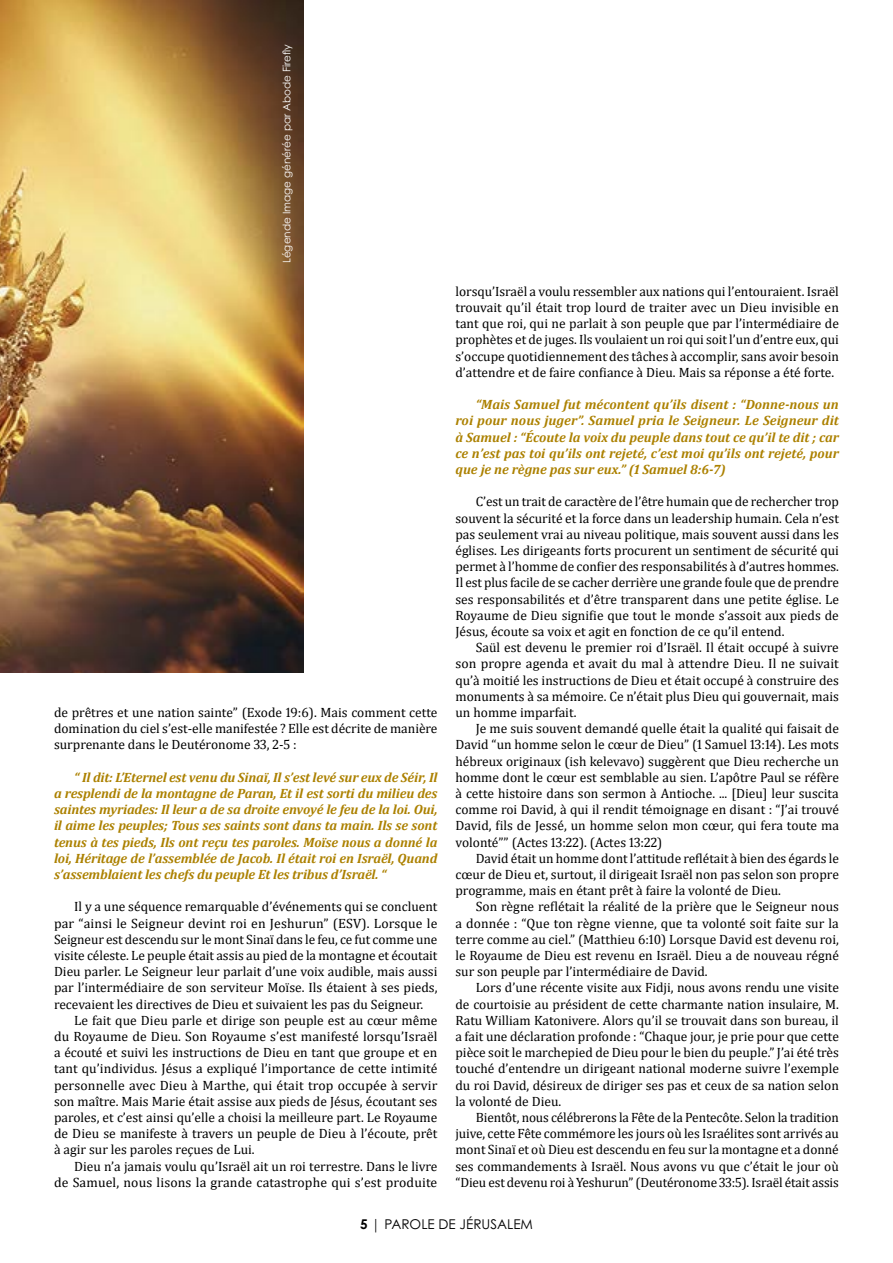
<style>
.page{position:relative;width:893px;height:1263px;background:#fff}
.page>*{position:absolute;margin:0;border:0;box-sizing:border-box;transform-origin:0 0}
.t1{font:13.5px/16.2px "Cambria";color:#000;text-align:justify}
.t2{font:italic 700 13.5px/16.2px "Cambria";letter-spacing:-.01em;color:#ac8100;text-align:justify}
.t3{font:13.5px "Century Gothic Pro";color:#000}
.t4{font:10.5px "Century Gothic Pro";color:#fff}
.s1{font-weight:700}
.s2{font-family:"Scala Pro"}
</style>
<div class="page">
<img style="left:0;top:0;width:304px;height:673px">
<p class="t4" style="left:280px;top:263px;width:220px;rotate:-90deg">Légende Image générée par Abode Firefly</p>
<p class="t1" style="left:54px;top:704px;width:385px">de prêtres et une nation sainte” (Exode 19:6). Mais comment cette domination du ciel s’est-elle manifestée ? Elle est décrite de manière surprenante dans le Deutéronome 33, 2-5 :</p>
<p class="t2" style="left:54px;top:769px;width:385px;text-indent:20px">“ Il dit: L’Eternel est venu du Sinaï, Il s’est levé sur eux de Séir, Il a resplendi de la montagne de Paran, Et il est sorti du milieu des saintes myriades: Il leur a de sa droite envoyé le feu de la loi. Oui, il aime les peuples; Tous ses saints sont dans ta main. Ils se sont tenus à tes pieds, Ils ont reçu tes paroles. Moïse nous a donné la loi, Héritage de l’assemblée de Jacob. Il était roi en Israël, Quand s’assemblaient les chefs du peuple Et les tribus d’Israël. “</p>
<p class="t1" style="left:54px;top:899px;width:385px;text-indent:20px">Il y a une séquence remarquable d’événements qui se concluent par “ainsi le Seigneur devint roi en Jeshurun” (ESV). Lorsque le Seigneur est descendu sur le mont Sinaï dans le feu, ce fut comme une visite céleste. Le peuple était assis au pied de la montagne et écoutait Dieu parler. Le Seigneur leur parlait d’une voix audible, mais aussi par l’intermédiaire de son serviteur Moïse. Ils étaient à ses pieds, recevaient les directives de Dieu et suivaient les pas du Seigneur.</p>
<p class="t1" style="left:54px;top:1012px;width:385px;text-indent:20px">Le fait que Dieu parle et dirige son peuple est au cœur même du Royaume de Dieu. Son Royaume s’est manifesté lorsqu’Israël a écouté et suivi les instructions de Dieu en tant que groupe et en tant qu’individus. Jésus a expliqué l’importance de cette intimité personnelle avec Dieu à Marthe, qui était trop occupée à servir son maître. Mais Marie était assise aux pieds de Jésus, écoutant ses paroles, et c’est ainsi qu’elle a choisi la meilleure part. Le Royaume de Dieu se manifeste à travers un peuple de Dieu à l’écoute, prêt à agir sur les paroles reçues de Lui.</p>
<p class="t1" style="left:54px;top:1158px;width:385px;text-align:right">Dieu n’a jamais voulu qu’Israël ait un roi terrestre. Dans le livre<br>de Samuel, nous lisons la grande catastrophe qui s’est produite</p>
<p class="t1" style="left:455px;top:283px;width:385px">lorsqu’Israël a voulu ressembler aux nations qui l’entouraient. Israël trouvait qu’il était trop lourd de traiter avec un Dieu invisible en tant que roi, qui ne parlait à son peuple que par l’intermédiaire de prophètes et de juges. Ils voulaient un roi qui soit l’un d’entre eux, qui s’occupe quotidiennement des tâches à accomplir, sans avoir besoin d’attendre et de faire confiance à Dieu. Mais sa réponse a été forte.</p>
<p class="t2" style="left:455px;top:396px;width:385px;text-indent:20px">“Mais Samuel fut mécontent qu’ils disent : “Donne-nous un roi pour nous juger”. Samuel pria le Seigneur. Le Seigneur dit à Samuel : “Écoute la voix du peuple dans tout ce qu’il te dit ; car ce n’est pas toi qu’ils ont rejeté, c’est moi qu’ils ont rejeté, pour que je ne règne pas sur eux.” (1 Samuel 8:6-7)</p>
<p class="t1" style="left:455px;top:494px;width:385px;text-indent:20px">C’est un trait de caractère de l’être humain que de rechercher trop souvent la sécurité et la force dans un leadership humain. Cela n’est pas seulement vrai au niveau politique, mais souvent aussi dans les églises. Les dirigeants forts procurent un sentiment de sécurité qui permet à l’homme de confier des responsabilités à d’autres hommes.<br>Il est plus facile de se cacher derrière une grande foule que de prendre ses responsabilités et d’être transparent dans une petite église. Le Royaume de Dieu signifie que tout le monde s’assoit aux pieds de Jésus, écoute sa voix et agit en fonction de ce qu’il entend.</p>
<p class="t1" style="left:455px;top:639px;width:385px;text-indent:20px">Saül est devenu le premier roi d’Israël. Il était occupé à suivre son propre agenda et avait du mal à attendre Dieu. Il ne suivait qu’à moitié les instructions de Dieu et était occupé à construire des monuments à sa mémoire. Ce n’était plus Dieu qui gouvernait, mais un homme imparfait.</p>
<p class="t1" style="left:455px;top:720px;width:385px;text-indent:20px">Je me suis souvent demandé quelle était la qualité qui faisait de David “un homme selon le cœur de Dieu” (1 Samuel 13:14). Les mots hébreux originaux (ish kelevavo) suggèrent que Dieu recherche un homme dont le cœur est semblable au sien. L’apôtre Paul se réfère à cette histoire dans son sermon à Antioche. ... [Dieu] leur suscita comme roi David, à qui il rendit témoignage en disant : “J’ai trouvé David, fils de Jessé, un homme selon mon cœur, qui fera toute ma volonté”” (Actes 13:22). (Actes 13:22)</p>
<p class="t1" style="left:455px;top:850px;width:385px;text-indent:20px">David était un homme dont l’attitude reflétait à bien des égards le cœur de Dieu et, surtout, il dirigeait Israël non pas selon son propre programme, mais en étant prêt à faire la volonté de Dieu.</p>
<p class="t1" style="left:455px;top:899px;width:385px;text-indent:20px">Son règne reflétait la réalité de la prière que le Seigneur nous a donnée : “Que ton règne vienne, que ta volonté soit faite sur la terre comme au ciel.” (Matthieu 6:10) Lorsque David est devenu roi, le Royaume de Dieu est revenu en Israël. Dieu a de nouveau régné sur son peuple par l’intermédiaire de David.</p>
<p class="t1" style="left:455px;top:980px;width:385px;text-indent:20px">Lors d’une récente visite aux Fidji, nous avons rendu une visite de courtoisie au président de cette charmante nation insulaire, M.<br>Ratu William Katonivere. Alors qu’il se trouvait dans son bureau, il a fait une déclaration profonde : “Chaque jour, je prie pour que cette pièce soit le marchepied de Dieu pour le bien du peuple.” J’ai été très touché d’entendre un dirigeant national moderne suivre l’exemple du roi David, désireux de diriger ses pas et ceux de sa nation selon la volonté de Dieu.</p>
<p class="t1" style="left:455px;top:1109px;width:385px;text-indent:20px">Bientôt, nous célébrerons la Fête de la Pentecôte. Selon la tradition juive, cette Fête commémore les jours où les Israélites sont arrivés au mont Sinaï et où Dieu est descendu en feu sur la montagne et a donné ses commandements à Israël. Nous avons vu que c’était le jour où “Dieu est devenu roi à Yeshurun” (Deutéronome 33:5). Israël était assis</p>
<p class="t3" style="left:360px;top:1216px;width:174px"><span class="s1">5</span> <span class="s2">|</span> PAROLE DE JÉRUSALEM</p>
</div>
